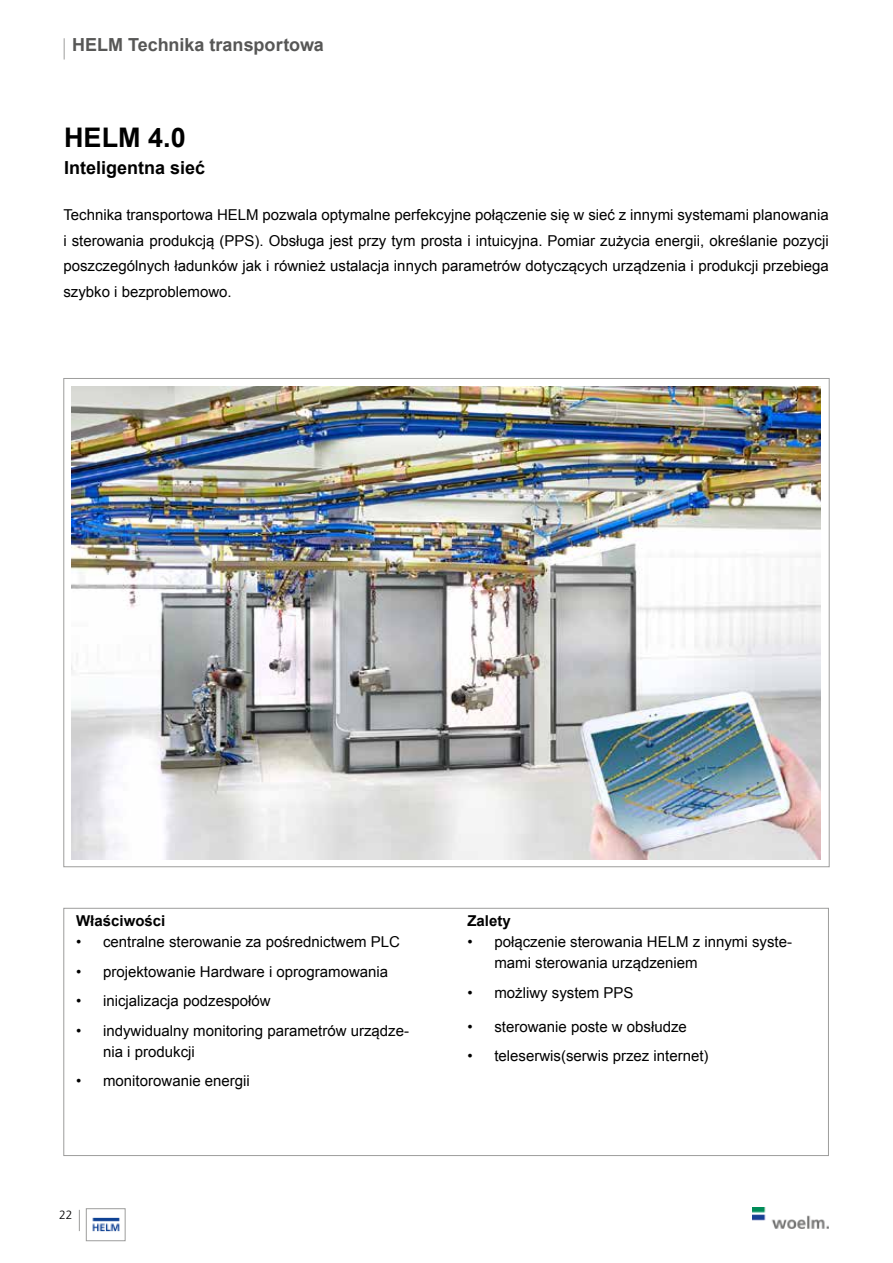
<style>
.page{position:relative;width:893px;height:1263px;background:#fff}
.page>*{position:absolute;margin:0;border:0;box-sizing:border-box;transform-origin:0 0}
.t1{font:700 27px "Arial";color:#000}
.t2{font:700 18px "Arial";color:#575756}
.t3{font:700 18px "Arial";color:#000}
.t4{font:15px/25.5px "Arial";color:#000}
.t5{font:700 15px "Arial";color:#000}
.t6{font:300 12px "Frutiger LT";color:#000}
</style>
<div class="page">
<svg style="left:79px;top:1210px;width:1px;height:21px"></svg>
<img style="left:92px;top:1217px;width:28px;height:15px">
<div style="left:86px;top:1208px;width:39px;height:33px;border:1px solid #9d9d9c"></div>
<img style="left:753px;top:1208px;width:75px;height:21px">
<img style="left:72px;top:387px;width:748px;height:472px">
<div style="left:63px;top:908px;width:766px;height:248px;border:1px solid #9d9d9c"></div>
<svg style="left:64px;top:38px;width:1px;height:22px"></svg>
<p class="t2" style="left:72px;top:33px;width:253px">HELM Technika transportowa</p>
<h1 class="t1" style="left:64px;top:120px;width:123px">HELM 4.0</h1>
<p class="t3" style="left:64px;top:156px;width:143px">Inteligentna sieć</p>
<p class="t4" style="left:63px;top:202px;width:767px;text-align:justify">Technika transportowa HELM pozwala optymalne perfekcyjne połączenie się w sieć z innymi systemami planowania i sterowania produkcją (PPS). Obsługa jest przy tym prosta i intuicyjna. Pomiar zużycia energii, określanie pozycji poszczególnych ładunków jak i również ustalacja innych parametrów dotyczących urządzenia i produkcji przebiega szybko i bezproblemowo.</p>
<p class="t5" style="left:76px;top:911px;width:91px">Właściwości</p>
<p class="t4" style="left:76px;top:929px;width:325px">• centralne sterowanie za pośrednictwem PLC</p>
<p class="t4" style="left:76px;top:959px;width:314px">• projektowanie Hardware i oprogramowania</p>
<p class="t4" style="left:76px;top:988px;width:196px">• inicjalizacja podzespołów</p>
<p class="t4" style="left:103px;top:1020px;width:307px;line-height:21px;text-indent:-27px">• indywidualny monitoring parametrów urządze&shy;nia i produkcji</p>
<p class="t4" style="left:76px;top:1068px;width:175px">• monitorowanie energii</p>
<p class="t6" style="left:59px;top:1208px;width:15px">22</p>
<p class="t5" style="left:467px;top:911px;width:45px">Zalety</p>
<p class="t4" style="left:494px;top:932px;width:299px;line-height:21px;text-indent:-27px">• połączenie sterowania HELM z innymi syste&shy;mami sterowania urządzeniem</p>
<p class="t4" style="left:467px;top:980px;width:168px">• możliwy system PPS</p>
<p class="t4" style="left:467px;top:1014px;width:221px">• sterowanie poste w obsłudze</p>
<p class="t4" style="left:467px;top:1043px;width:243px">• teleserwis(serwis przez internet)</p>
</div>
